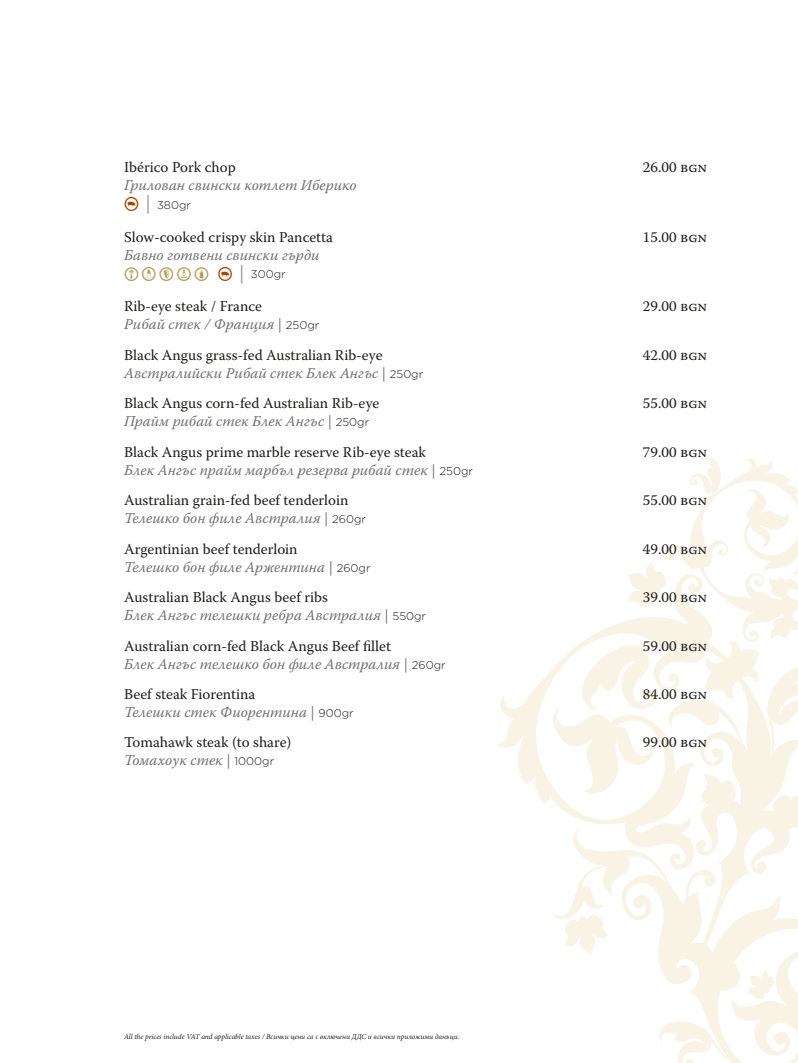
<style>
.page{position:relative;width:798px;height:1063px;background:#fff}
.page>*{position:absolute;margin:0;border:0;box-sizing:border-box;transform-origin:0 0}
.t1{font:20px "Allergens";color:#b69954}
.t2{font:15px/30.4px "Warnock Pro";color:#1d1d1b}
.t3{font:italic 15px/30.4px "Warnock Pro";color:#70706f}
.t4{font:300 11.25px "Gotham Pro";color:#1d1d1b}
.t5{font:italic 7.5px "Minion Pro";letter-spacing:-.01em;color:#1d1d1b}
.s1{font-family:"Allergens";font-weight:400;font-size:20px;color:#9f4600}
.s2{font-family:"Gotham";font-weight:400;font-size:20px;color:#9d9d9d}
.s3{color:#9f4600}
.s4{font-family:"Gotham";color:#9d9d9d}
.s5{font-family:"Gotham Pro";font-weight:300;font-size:11.25px;color:#1d1d1b}
.s6{font-style:italic;color:#70706f}
.s7{font-family:"Gotham Pro";font-weight:300;font-size:11.25px}
.s8{font-family:"Gotham Pro";font-weight:300;font-style:normal;font-size:11.25px;color:#1d1d1b}
.s9{font-style:normal;color:#1d1d1b}
</style>
<div class="page">
<svg style="left:496px;top:457px;width:301px;height:606px"></svg>
<p class="t2" style="left:124px;top:152px;width:113px">Ibérico Pork chop</p>
<p class="t2" style="left:642px;top:152px;width:66px">26.00 bgn</p>
<p class="t3" style="left:124px;top:170px;width:234px">Грилован свински котлет Иберико</p>
<p class="t4" style="left:124px;top:199px;width:68px"><span class="s1">PORK</span> <span class="s2">|</span> 380gr</p>
<p class="t2" style="left:124px;top:221px;width:210px">Slow-cooked crispy skin Pancetta</p>
<p class="t2" style="left:642px;top:221px;width:66px">15.00 bgn</p>
<p class="t3" style="left:124px;top:239px;width:197px">Бавно готвени свински гърди</p>
<h1 class="t1" style="left:124px;top:267px;width:163px">CELERY MILK SOY SULPHITES MUSTARD <span class="s3">PORK</span> <span class="s4">|</span> <span class="s5">300gr</span></h1>
<p class="t2" style="left:124px;top:291px;width:139px">Rib-eye steak / France</p>
<p class="t2" style="left:642px;top:291px;width:66px">29.00 bgn</p>
<p class="t2" style="left:124px;top:309px;width:260px"><span class="s6">Рибай стек / Франция |</span> <span class="s7">250gr<br></span>Black Angus grass-fed Australian Rib-eye</p>
<p class="t2" style="left:642px;top:339px;width:66px">42.00 bgn</p>
<p class="t2" style="left:124px;top:357px;width:300px"><span class="s6">Австралийски Рибай стек Блек Ангъс |</span> <span class="s7">250gr<br></span>Black Angus corn-fed Australian Rib-eye</p>
<p class="t2" style="left:124px;top:406px;width:303px"><span class="s6">Прайм рибай стек Блек Ангъс |</span> <span class="s7">250gr<br></span>Black Angus prime marble reserve Rib-eye steak</p>
<p class="t3" style="left:124px;top:454px;width:350px">Блек Ангъс прайм марбъл резерва рибай стек | <span class="s8">250gr<br></span><span class="s9">Australian grain-fed beef tenderloin</span></p>
<p class="t2" style="left:124px;top:503px;width:243px"><span class="s6">Телешко бон филе Австралия |</span> <span class="s7">260gr<br></span>Argentinian beef tenderloin</p>
<p class="t2" style="left:124px;top:551px;width:248px"><span class="s6">Телешко бон филе Аржентина |</span> <span class="s7">260gr<br></span>Australian Black Angus beef ribs</p>
<p class="t2" style="left:124px;top:600px;width:303px"><span class="s6">Блек Ангъс телешки ребра Австралия |</span> <span class="s7">550gr<br></span>Australian corn-fed Black Angus Beef fillet</p>
<p class="t3" style="left:124px;top:648px;width:323px">Блек Ангъс телешко бон филе Австралия | <span class="s8">260gr<br></span><span class="s9">Beef steak Fiorentina</span></p>
<p class="t3" style="left:124px;top:697px;width:231px">Телешки стек Фиорентина | <span class="s8">900gr<br></span><span class="s9">Tomahawk steak (to share)</span></p>
<p class="t3" style="left:124px;top:745px;width:151px">Томахоук стек | <span class="s8">1000gr</span></p>
<p class="t5" style="left:124px;top:1031px;width:337px">All the prices include VAT and applicable taxes / Всички цени са с включени ДДС и всички приложими данъци.</p>
<p class="t2" style="left:642px;top:388px;width:66px">55.00 bgn</p>
<p class="t2" style="left:642px;top:436px;width:66px">79.00 bgn</p>
<p class="t2" style="left:642px;top:485px;width:66px">55.00 bgn</p>
<p class="t2" style="left:642px;top:533px;width:66px">49.00 bgn</p>
<p class="t2" style="left:642px;top:582px;width:66px">39.00 bgn</p>
<p class="t2" style="left:642px;top:630px;width:66px">59.00 bgn</p>
<p class="t2" style="left:642px;top:679px;width:66px">84.00 bgn</p>
<p class="t2" style="left:642px;top:727px;width:66px">99.00 bgn</p>
</div>
